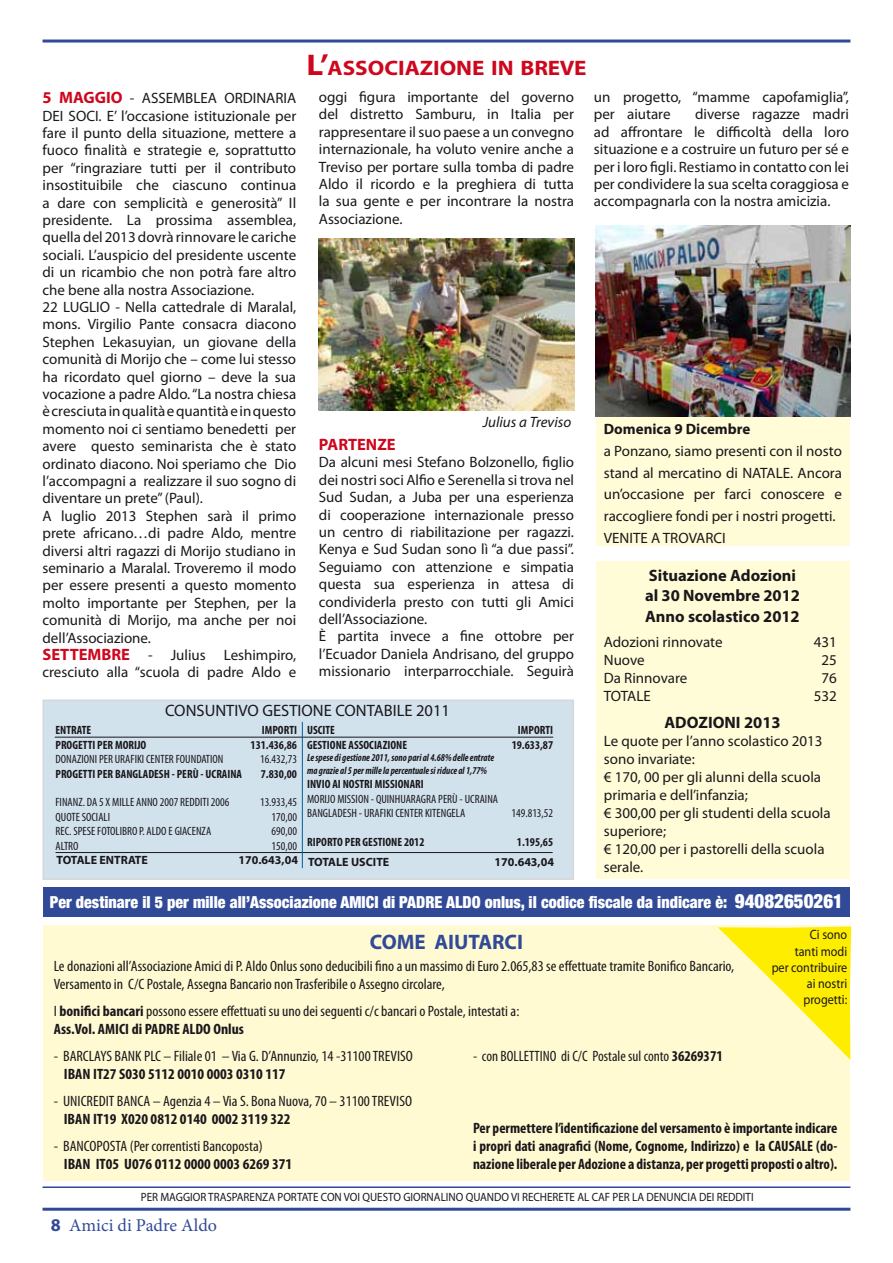
<style>
.page{position:relative;width:893px;height:1263px;background:#fff}
.page>*{position:absolute;margin:0;border:0;box-sizing:border-box;transform-origin:0 0}
.t1{font:700 21px "Myriad Pro";color:#cd071e;scale:1.1 1}
.t2{font:700 21px "Myriad Pro";color:#314a97}
.t3{font:18px "Minion Pro";color:#314a97}
.t4{font:900 condensed 16.5px "Helvetica Neue";color:#fff}
.t5{font:700 16.5px/19.8px "Myriad Pro";color:#1a171c}
.t6{font:16.5px "Myriad Pro";color:#1a171c}
.t7{font:700 16.5px "Myriad Pro";color:#cd071e}
.t8{font:15px/17.4px "Myriad Pro";color:#1a171c}
.t9{font:condensed 15px/18px "Myriad Pro";color:#1a171c;scale:1.05 1}
.t10{font:700 condensed 15px/18px "Myriad Pro";color:#1a171c;text-align:justify}
.t11{font:700 condensed 15px "Myriad Pro";color:#1a171c;scale:1.05 1}
.t12{font:condensed 15px "Myriad Pro";color:#1a171c}
.t13{font:700 15px "Myriad Pro";color:#1a171c}
.t14{font:italic 15px "Myriad Pro";color:#1a171c}
.t15{font:13.5px/16.2px "Myriad Pro";color:#1a171c;text-align:right;scale:.9 1}
.t16{font:condensed 12px/14.4px "Myriad Pro";color:#1a171c}
.t17{font:700 condensed 12px "Myriad Pro";color:#1a171c}
.t18{font:12px "Myriad Pro";color:#1a171c;scale:.92 1}
.t19{font:700 12px "Myriad Pro";color:#1a171c}
.t20{font:italic 700 condensed 10.5px/12.6px "Myriad Pro";color:#1a171c;scale:.92 1}
.s1{font-size:30px}
.s2{font-size:19.5px}
.s3{font-weight:700}
.s4{font-family:"Myriad Pro";font-weight:700}
</style>
<div class="page">
<hr style="left:43px;top:40px;width:807px;height:3px;background:#314a97">
<hr style="left:43px;top:1208px;width:807px;height:3px;background:#314a97">
<div style="left:596px;top:228px;width:254px;height:318px;background:#fffcd7"></div>
<div style="left:596px;top:562px;width:254px;height:317px;background:#fffcd7"></div>
<div style="left:43px;top:700px;width:530px;height:179px;background:#d2e2ed"></div>
<div style="left:43px;top:887px;width:807px;height:29px;background:#314a97"></div>
<div style="left:43px;top:926px;width:807px;height:255px;background:#fffad1"></div>
<hr style="left:43px;top:1186px;width:807px;height:2px;background:#314a97">
<svg style="left:715px;top:925px;width:137px;height:135px"></svg>
<img style="left:319px;top:239px;width:256px;height:172px">
<img style="left:595px;top:225px;width:255px;height:191px">
<hr style="left:55px;top:737px;width:498px;height:1px;background:#1a171c">
<hr style="left:56px;top:852px;width:497px;height:1px;background:#1a171c">
<hr style="left:302px;top:722px;width:1px;height:146px;background:#005d9b">
<p class="t7" style="left:43px;top:87px;width:29px">5 MAGGIO</p>
<p class="t8" style="left:43px;top:89px;width:255px;text-indent:87px">- ASSEMBLEA ORDINARIA DEI SOCI. E’ l’occasione istituzionale per fare il punto della situazione, mettere a fuoco finalità e strategie e, soprattutto per “ringraziare tutti per il contributo insostituibile che ciascuno continua a dare con semplicità e generosità” Il presidente. La prossima assemblea, quella del 2013 dovrà rinnovare le cariche sociali. L’auspicio del presidente uscente di un ricambio che non potrà fare altro che bene alla nostra Associazione.<br>22 LUGLIO - Nella cattedrale di Maralal, mons. Virgilio Pante consacra diacono Stephen Lekasuyian, un giovane della comunità di Morijo che – come lui stesso ha ricordato quel giorno – deve la sua vocazione a padre Aldo. “La nostra chiesa è cresciuta in qualità e quantità e in questo momento noi ci sentiamo benedetti per avere questo seminarista che è stato ordinato diacono. Noi speriamo che Dio l’accompagni a realizzare il suo sogno di diventare un prete” (Paul).<br>A luglio 2013 Stephen sarà il primo prete africano…di padre Aldo, mentre diversi altri ragazzi di Morijo studiano in seminario a Maralal. Troveremo il modo per essere presenti a questo momento molto importante per Stephen, per la comunità di Morijo, ma anche per noi dell’Associazione.</p>
<p class="t7" style="left:43px;top:644px;width:11px">SETTEMBRE</p>
<p class="t8" style="left:43px;top:646px;width:255px;text-align:right">- Julius Leshimpiro,<br>cresciuto alla “scuola di padre Aldo e</p>
<h1 class="t1" style="left:306px;top:54px;width:256px"><span class="s1">L’</span>ASSOCIAZIONE IN BREVE</h1>
<p class="t8" style="left:319px;top:88px;width:257px;text-align:justify">oggi figura importante del governo del distretto Samburu, in Italia per rappresentare il suo paese a un convegno internazionale, ha voluto venire anche a Treviso per portare sulla tomba di padre Aldo il ricordo e la preghiera di tutta la sua gente e per incontrare la nostra Associazione.</p>
<p class="t14" style="left:483px;top:412px;width:90px">Julius a Treviso</p>
<p class="t7" style="left:319px;top:434px;width:20px">PARTENZE</p>
<p class="t8" style="left:319px;top:453px;width:257px">Da alcuni mesi Stefano Bolzonello, figlio dei nostri soci Alfio e Serenella si trova nel Sud Sudan, a Juba per una esperienza di cooperazione internazionale presso un centro di riabilitazione per ragazzi.<br>Kenya e Sud Sudan sono lì “a due passi”.<br>Seguiamo con attenzione e simpatia questa sua esperienza in attesa di condividerla presto con tutti gli Amici dell’Associazione.<br>È partita invece a fine ottobre per l’Ecuador Daniela Andrisano, del gruppo missionario interparrocchiale. Seguirà</p>
<p class="t6" style="left:165px;top:700px;width:286px">CONSUNTIVO GESTIONE CONTABILE 2011</p>
<p class="t17" style="left:56px;top:723px;width:37px">ENTRATE</p>
<p class="t17" style="left:262px;top:723px;width:37px">IMPORTI</p>
<p class="t17" style="left:56px;top:737px;width:92px">PROGETTI PER MORIJO</p>
<p class="t17" style="left:251px;top:737px;width:48px">131.436,86</p>
<p class="t16" style="left:56px;top:752px;width:169px">DONAZIONI PER URAFIKI CENTER FOUNDATION</p>
<p class="t16" style="left:260px;top:752px;width:38px">16.432,73</p>
<p class="t17" style="left:56px;top:766px;width:188px">PROGETTI PER BANGLADESH - PERÙ - UCRAINA</p>
<p class="t17" style="left:261px;top:766px;width:38px">7.830,00</p>
<p class="t16" style="left:56px;top:795px;width:175px">FINANZ. DA 5 X MILLE ANNO 2007 REDDITI 2006</p>
<p class="t16" style="left:260px;top:795px;width:38px">13.933,45</p>
<p class="t16" style="left:56px;top:809px;width:56px">QUOTE SOCIALI</p>
<p class="t16" style="left:272px;top:809px;width:27px">170,00</p>
<p class="t16" style="left:56px;top:824px;width:157px">REC. SPESE FOTOLIBRO P. ALDO E GIACENZA</p>
<p class="t16" style="left:272px;top:824px;width:27px">690,00</p>
<p class="t16" style="left:56px;top:838px;width:25px">ALTRO</p>
<p class="t16" style="left:272px;top:838px;width:27px">150,00</p>
<p class="t17" style="left:307px;top:723px;width:29px">USCITE</p>
<p class="t17" style="left:518px;top:723px;width:37px">IMPORTI</p>
<p class="t17" style="left:307px;top:737px;width:101px">GESTIONE ASSOCIAZIONE</p>
<p class="t17" style="left:512px;top:737px;width:43px">19.633,87</p>
<p class="t20" style="left:307px;top:751px;width:205px">Le spese di gestione 2011, sono pari al 4.68% delle entrate ma grazie al 5 per mille la percentuale si riduce al 1,77%</p>
<p class="t17" style="left:307px;top:777px;width:118px">INVIO AI NOSTRI MISSIONARI</p>
<p class="t16" style="left:307px;top:791px;width:193px">MORIJO MISSION - QUINHUARAGRA PERÙ - UCRAINA<br>BANGLADESH - URAFIKI CENTER KITENGELA</p>
<p class="t16" style="left:511px;top:806px;width:43px">149.813,52</p>
<p class="t17" style="left:307px;top:834px;width:119px">RIPORTO PER GESTIONE 2012</p>
<p class="t17" style="left:517px;top:834px;width:38px">1.195,65</p>
<p class="t19" style="left:56px;top:853px;width:93px">TOTALE ENTRATE</p>
<p class="t19" style="left:238px;top:854px;width:152px">170.643,04 TOTALE USCITE</p>
<p class="t19" style="left:495px;top:854px;width:61px">170.643,04</p>
<p class="t8" style="left:594px;top:88px;width:257px">un progetto, “mamme capofamiglia”, per aiutare</p>
<p class="t8" style="left:594px;top:105px;width:257px;text-align:justify;text-indent:101px">diverse ragazze madri ad affrontare le difficoltà della loro situazione e a costruire un futuro per sé e per i loro figli. Restiamo in contatto con lei per condividere la sua scelta coraggiosa e accompagnarla con la nostra amicizia.</p>
<p class="t13" style="left:604px;top:419px;width:148px">Domenica 9 Dicembre</p>
<p class="t8" style="left:604px;top:440px;width:240px;line-height:21.8px">a Ponzano, siamo presenti con il nosto stand al mercatino di NATALE. Ancora un’occasione per farci conoscere e raccogliere fondi per i nostri progetti.<br>VENITE A TROVARCI</p>
<p class="t5" style="left:645px;top:565px;width:157px">Situazione Adozioni al 30 Novembre 2012</p>
<p class="t5" style="left:645px;top:606px;width:156px">Anno scolastico 2012</p>
<p class="t8" style="left:604px;top:633px;width:120px">Adozioni rinnovate</p>
<p class="t8" style="left:814px;top:633px;width:25px">431</p>
<p class="t8" style="left:604px;top:651px;width:42px">Nuove</p>
<p class="t8" style="left:821px;top:651px;width:17px">25</p>
<p class="t8" style="left:604px;top:669px;width:85px">Da Rinnovare</p>
<p class="t8" style="left:821px;top:669px;width:17px">76</p>
<p class="t8" style="left:604px;top:687px;width:48px">TOTALE</p>
<p class="t8" style="left:814px;top:687px;width:25px">532</p>
<p class="t5" style="left:664px;top:712px;width:118px">ADOZIONI 2013</p>
<p class="t8" style="left:604px;top:732px;width:228px;line-height:18px">Le quote per l’anno scolastico 2013 sono invariate:<br>€ 170, 00 per gli alunni della scuola primaria e dell’infanzia;<br>€ 300,00 per gli studenti della scuola superiore;<br>€ 120,00 per i pastorelli della scuola serale.</p>
<p class="t4" style="left:50px;top:892px;width:795px">Per destinare il 5 per mille all’Associazione AMICI di PADRE ALDO onlus, il codice fiscale da indicare è: <span class="s2">94082650261</span></p>
<p class="t15" style="left:772px;top:926px;width:85px">Ci sono<br>tanti modi<br>per contribuire ai nostri progetti:</p>
<h1 class="t2" style="left:370px;top:928px;width:155px">COME AIUTARCI</h1>
<p class="t9" style="left:54px;top:957px;width:649px">Le donazioni all’Associazione Amici di P. Aldo Onlus sono deducibili fino a un massimo di Euro 2.065,83 se effettuate tramite Bonifico Bancario,<br>Versamento in C/C Postale, Assegna Bancario non Trasferibile o Assegno circolare,</p>
<p class="t9" style="left:54px;top:1002px;width:445px">I <span class="s3">bonifici bancari</span> possono essere effettuati su uno dei seguenti c/c bancari o Postale, intestati a:<br><span class="s3">Ass.Vol. AMICI di PADRE ALDO Onlus</span></p>
<p class="t9" style="left:54px;top:1047px;width:343px">- BARCLAYS BANK PLC – Filiale 01 – Via G. D’Annunzio, 14 -31100 TREVISO</p>
<p class="t11" style="left:64px;top:1064px;width:213px">IBAN IT27 S030 5112 0010 0003 0310 117</p>
<p class="t9" style="left:54px;top:1092px;width:343px">- UNICREDIT BANCA – Agenzia 4 – Via S. Bona Nuova, 70 – 31100 TREVISO</p>
<p class="t11" style="left:64px;top:1109px;width:218px">IBAN IT19 X020 0812 0140 0002 3119 322</p>
<p class="t9" style="left:54px;top:1137px;width:201px">- BANCOPOSTA (Per correntisti Bancoposta)</p>
<p class="t11" style="left:64px;top:1154px;width:219px">IBAN IT05 U076 0112 0000 0003 6269 371</p>
<p class="t12" style="left:473px;top:1046px;width:251px">- con BOLLETTINO di C/C Postale sul conto <span class="s3">36269371</span></p>
<p class="t10" style="left:473px;top:1118px;width:366px">Per permettere l’identificazione del versamento è importante indicare i propri dati anagrafici (Nome, Cognome, Indirizzo) e la CAUSALE (do&shy;nazione liberale per Adozione a distanza, per progetti proposti o altro).</p>
<p class="t18" style="left:141px;top:1189px;width:667px">PER MAGGIOR TRASPARENZA PORTATE CON VOI QUESTO GIORNALINO QUANDO VI RECHERETE AL CAF PER LA DENUNCIA DEI REDDITI</p>
<p class="t3" style="left:51px;top:1213px;width:168px"><span class="s4">8</span> Amici di Padre Aldo</p>
</div>
